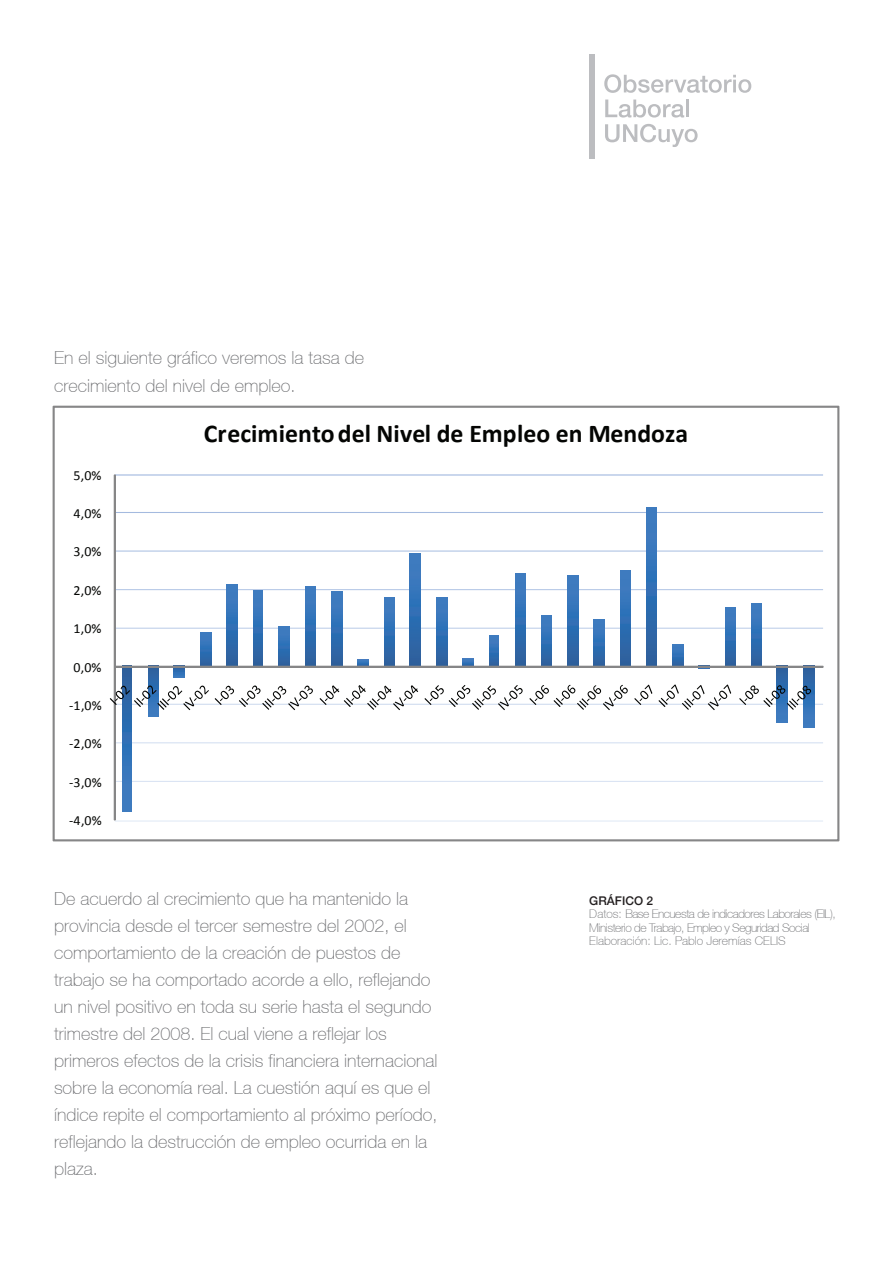
<style>
.page{position:relative;width:893px;height:1263px;background:#fff}
.page>*{position:absolute;margin:0;border:0;box-sizing:border-box;transform-origin:0 0}
.t1{font:700 25.65px "Calibri";color:#040503}
.t2{font:100 18px/27px "Helvetica 35";color:#6c6d70}
.t3{font:13.95px "Calibri";color:#040503}
.t4{font:100 12px/13.5px "Helvetica 35";letter-spacing:-.04em;color:#6c6d70}
.t5{font:100 12px "Helvetica 35";color:#6c6d70}
.t6{font:500 12px "Helvetica 65";color:#231f20}
</style>
<div class="page">
<svg style="left:604px;top:74px;width:147px;height:19px"></svg>
<svg style="left:605px;top:100px;width:79px;height:18px"></svg>
<hr style="left:686px;top:100px;width:3px;height:17px;background:#bcbdc0">
<svg style="left:605px;top:124px;width:93px;height:23px"></svg>
<div style="left:589px;top:54px;width:6px;height:104px;background:#bcbdc0"></div>
<svg style="left:53px;top:406px;width:786px;height:435px"></svg>
<p class="t2" style="left:54px;top:345px;width:312px">En el siguiente gráfico veremos la tasa de crecimiento del nivel de empleo.</p>
<p class="t3" style="left:74px;top:466px;width:29px">5,0%</p>
<p class="t3" style="left:74px;top:505px;width:29px">4,0%</p>
<p class="t3" style="left:74px;top:543px;width:29px">3,0%</p>
<p class="t3" style="left:74px;top:581px;width:29px">2,0%</p>
<p class="t3" style="left:74px;top:620px;width:29px">1,0%</p>
<p class="t3" style="left:74px;top:658px;width:29px">0,0%</p>
<p class="t3" style="left:69px;top:697px;width:34px">-1,0%</p>
<p class="t3" style="left:69px;top:735px;width:34px">-2,0%</p>
<p class="t3" style="left:69px;top:773px;width:34px">-3,0%</p>
<p class="t3" style="left:69px;top:812px;width:34px">-4,0%</p>
<h1 class="t1" style="left:204px;top:418px;width:486px">Crecimiento del Nivel de Empleo en Mendoza</h1>
<p class="t2" style="left:54px;top:885px;width:385px">De acuerdo al crecimiento que ha mantenido la provincia desde el tercer semestre del 2002, el comportamiento de la creación de puestos de trabajo se ha comportado acorde a ello, reflejando un nivel positivo en toda su serie hasta el segundo trimestre del 2008. El cual viene a reflejar los primeros efectos de la crisis financiera internacional sobre la economía real. La cuestión aquí es que el índice repite el comportamiento al próximo período, reflejando la destrucción de empleo ocurrida en la plaza.</p>
<p class="t6" style="left:589px;top:893px;width:65px">GRÁFICO 2</p>
<p class="t4" style="left:589px;top:907px;width:248px">Datos: Base Encuesta de indicadores Laborales (EIL),<br>Ministerio de Trabajo, Empleo y Seguridad Social</p>
<p class="t5" style="left:589px;top:934px;width:198px">Elaboración: Lic. Pablo Jeremías CELIS</p>
</div>
